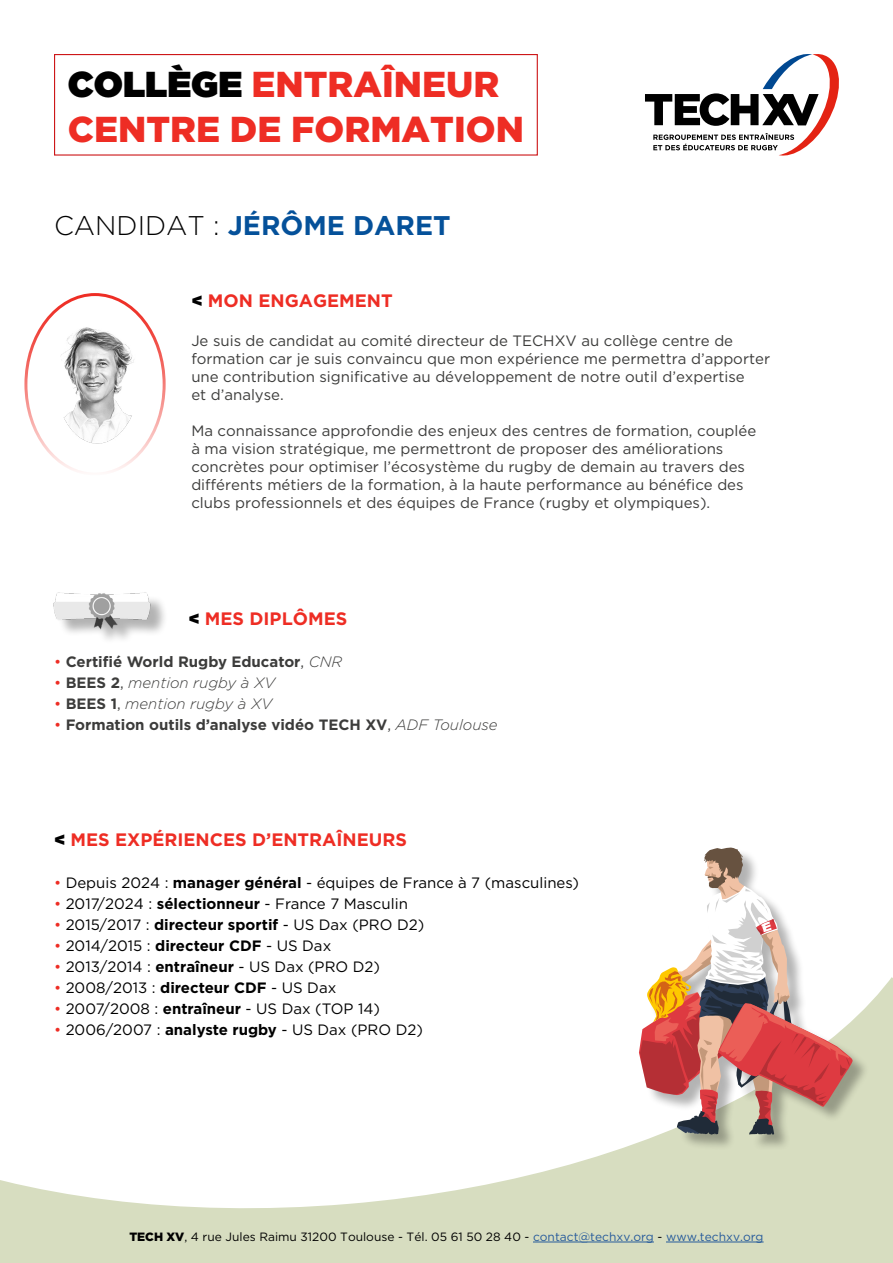
<style>
.page{position:relative;width:893px;height:1263px;background:#fff}
.page>*{position:absolute;margin:0;border:0;box-sizing:border-box;transform-origin:0 0}
.t1{font:900 36px/45px "Gotham";color:#ee2d24}
.t2{font:700 27px "Gotham";color:#05519a}
.t3{font:700 18px "Gotham";color:#ee2d24}
.t4{font:15px/18px "Gotham";color:#3c3c3b}
.t5{font:15px "Gotham";color:#000}
.t6{font:700 15px "Gotham";color:#3c3c3b}
.t7{font:italic 300 15px "Gotham";color:#3c3c3b}
.t8{font:12px "Gotham";color:#000}
.s1{color:#000}
.s2{font-weight:300;color:#000}
.s3{font-weight:900;color:#000}
.s4{font-weight:400;color:#ee2d24}
.s5{font-weight:400}
.s6{font-weight:300;font-style:italic}
.s7{font-weight:400;font-style:normal;color:#ee2d24}
.s8{font-weight:700;font-style:normal}
.s9{font-weight:400;font-style:normal}
.s10{color:#ee2d24}
.s11{font-weight:700}
.s12{font-weight:900}
.s13{color:#275b9b}
</style>
<div class="page">
<div style="left:0;top:1232px;width:893px;height:31px;background:#d7ddc0"></div>
<svg style="left:0;top:977px;width:893px;height:255px"></svg>
<svg style="left:645px;top:54px;width:194px;height:102px"></svg>
<hr style="left:533px;top:1242px;width:121px;height:1px;background:#275b9b">
<hr style="left:666px;top:1242px;width:98px;height:1px;background:#275b9b">
<div style="left:641px;top:848px;width:229px;height:303px;background:#000;opacity:.3"></div>
<svg style="left:639px;top:847px;width:214px;height:288px"></svg>
<div style="left:54px;top:54px;width:484px;height:102px;border:1px solid #cd1719"></div>
<div style="left:24px;top:293px;width:142px;height:183px;border:3px solid #ee2d24;border-radius:50%"></div>
<img style="left:42px;top:318px;width:106px;height:138px">
<img style="left:53px;top:592px;width:110px;height:48px">
<h1 class="t1" style="left:68px;top:61px;width:458px"><span class="s1">COLLÈGE</span> ENTRAÎNEUR<br>CENTRE DE FORMATION</h1>
<h2 class="t2" style="left:54px;top:208px;width:398px"><span class="s2">CANDIDAT :</span> JÉRÔME DARET</h2>
<p class="t3" style="left:191px;top:289px;width:203px"><span class="s3">&lt;</span> MON ENGAGEMENT</p>
<p class="t4" style="left:191px;top:332px;width:580px">Je suis de candidat au comité directeur de TECHXV au collège centre de formation car je suis convaincu que mon expérience me permettra d’apporter une contribution significative au développement de notre outil d’expertise<br>et d’analyse.</p>
<p class="t4" style="left:191px;top:422px;width:566px">Ma connaissance approfondie des enjeux des centres de formation, couplée à ma vision stratégique, me permettront de proposer des améliorations concrètes pour optimiser l’écosystème du rugby de demain au travers des différents métiers de la formation, à la haute performance au bénéfice des clubs professionnels et des équipes de France (rugby et olympiques).</p>
<p class="t3" style="left:188px;top:606px;width:160px"><span class="s3">&lt;</span> MES DIPLÔMES</p>
<p class="t6" style="left:54px;top:652px;width:290px"><span class="s4">•</span> Certifié World Rugby Educator<span class="s5">,</span> <span class="s6">CNR</span></p>
<p class="t7" style="left:54px;top:673px;width:223px"><span class="s7">•</span> <span class="s8">BEES 2</span><span class="s9">,</span> mention rugby à XV</p>
<p class="t7" style="left:54px;top:694px;width:220px"><span class="s7">•</span> <span class="s8">BEES 1</span><span class="s9">,</span> mention rugby à XV</p>
<p class="t6" style="left:54px;top:715px;width:445px"><span class="s4">•</span> Formation outils d’analyse vidéo TECH XV<span class="s5">,</span> <span class="s6">ADF Toulouse</span></p>
<p class="t3" style="left:54px;top:828px;width:354px"><span class="s3">&lt;</span> MES EXPÉRIENCES D’ENTRAÎNEURS</p>
<p class="t5" style="left:54px;top:873px;width:527px"><span class="s10">•</span> Depuis 2024 : <span class="s11">manager général</span> - équipes de France à 7 (masculines)</p>
<p class="t5" style="left:54px;top:894px;width:355px"><span class="s10">•</span> 2017/2024 : <span class="s11">sélectionneur</span> - France 7 Masculin</p>
<p class="t5" style="left:54px;top:915px;width:372px"><span class="s10">•</span> 2015/2017 : <span class="s11">directeur sportif</span> - US Dax (PRO D2)</p>
<p class="t5" style="left:54px;top:936px;width:279px"><span class="s10">•</span> 2014/2015 : <span class="s11">directeur CDF</span> - US Dax</p>
<p class="t5" style="left:54px;top:957px;width:327px"><span class="s10">•</span> 2013/2014 : <span class="s11">entraîneur</span> - US Dax (PRO D2)</p>
<p class="t5" style="left:54px;top:978px;width:284px"><span class="s10">•</span> 2008/2013 : <span class="s11">directeur CDF</span> - US Dax</p>
<p class="t5" style="left:54px;top:999px;width:327px"><span class="s10">•</span> 2007/2008 : <span class="s11">entraîneur</span> - US Dax (TOP 14)</p>
<p class="t5" style="left:54px;top:1020px;width:370px"><span class="s10">•</span> 2006/2007 : <span class="s11">analyste rugby</span> - US Dax (PRO D2)</p>
<p class="t8" style="left:129px;top:1229px;width:636px"><span class="s12">TECH XV</span>, 4 rue Jules Raimu 31200 Toulouse - Tél. 05 61 50 28 40 - <span class="s13">contact@techxv.org</span> - <span class="s13">www.techxv.org</span></p>
</div>
